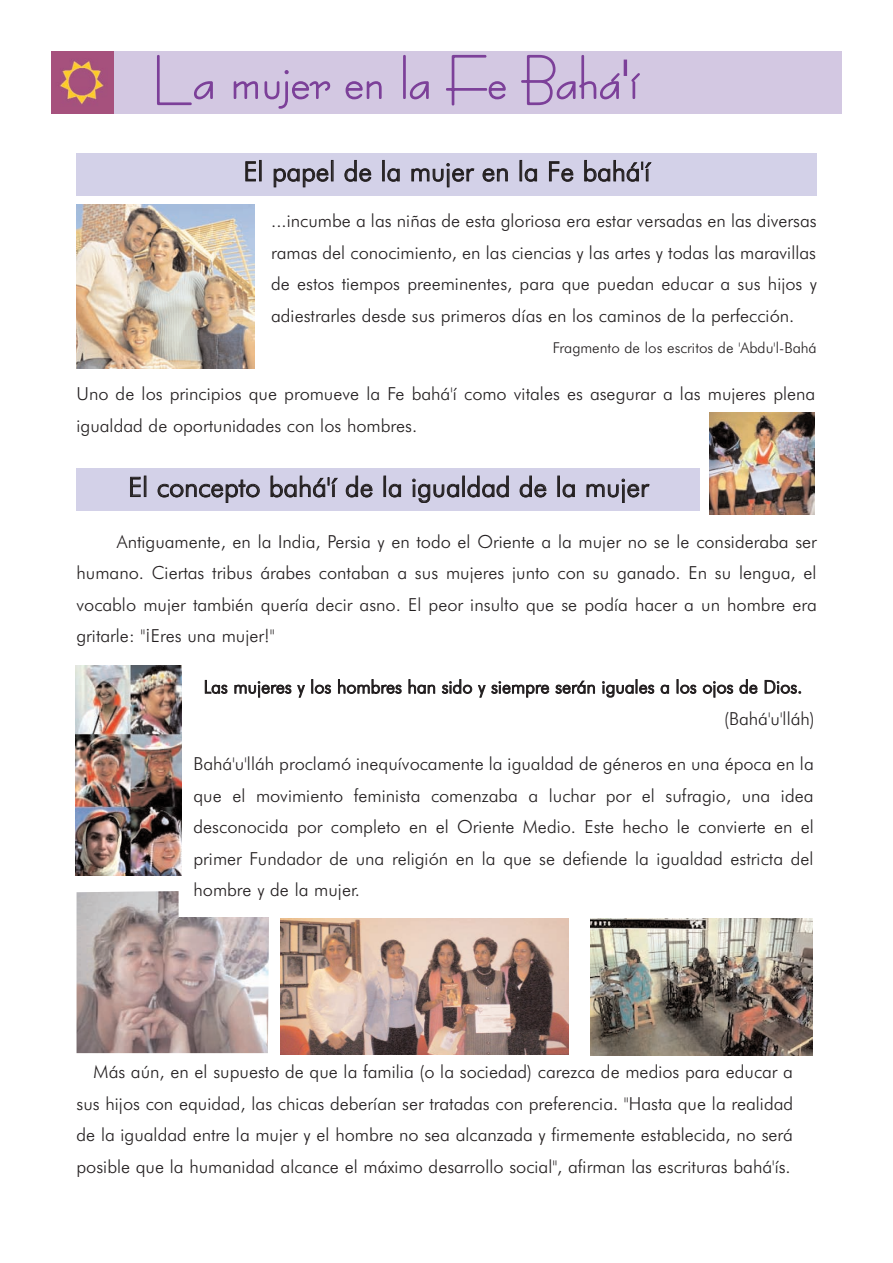
<style>
.page{position:relative;width:893px;height:1263px;background:#fff}
.page>*{position:absolute;margin:0;border:0;box-sizing:border-box;transform-origin:0 0}
.t1{font:54px "TTA65 O00";color:#7c4099}
.t2{font:27px "TTA3 AO00";color:#231f20}
.t3{font:18px/31.5px "TTA3 AO00";color:#231f20;text-align:justify}
.t4{font:15px "TTA3 AO00";color:#231f20}
</style>
<div class="page">
<div style="left:77px;top:153px;width:740px;height:43px;background:#d3d1e8"></div>
<div style="left:51px;top:51px;width:791px;height:62px;background:#d3c8e2"></div>
<img style="left:52px;top:51px;width:61px;height:62px">
<img style="left:77px;top:204px;width:177px;height:164px">
<img style="left:709px;top:412px;width:106px;height:102px">
<div style="left:77px;top:469px;width:623px;height:42px;background:#d3d1e8"></div>
<img style="left:75px;top:665px;width:106px;height:210px">
<img style="left:590px;top:918px;width:222px;height:137px">
<img style="left:77px;top:891px;width:192px;height:162px">
<img style="left:281px;top:918px;width:288px;height:136px">
<h1 class="t1" style="left:152px;top:60px;width:488px">La mujer en la Fe Bahá'í</h1>
<h2 class="t2" style="left:243px;top:161px;width:408px">El papel de la mujer en la Fe bahá'í</h2>
<p class="t3" style="left:271px;top:207px;width:547px">...incumbe a las niñas de esta gloriosa era estar versadas en las diversas ramas del conocimiento, en las ciencias y las artes y todas las maravillas de estos tiempos preeminentes, para que puedan educar a sus hijos y adiestrarles desde sus primeros días en los caminos de la perfección.</p>
<p class="t4" style="left:553px;top:342px;width:265px">Fragmento de los escritos de 'Abdu'l-Bahá</p>
<p class="t3" style="left:77px;top:380px;width:740px">Uno de los principios que promueve la Fe bahá'í como vitales es asegurar a las mujeres plena igualdad de oportunidades con los hombres.</p>
<h2 class="t2" style="left:128px;top:477px;width:522px">El concepto bahá'í de la igualdad de la mujer</h2>
<p class="t3" style="left:77px;top:527px;width:742px;text-indent:40px">Antiguamente, en la India, Persia y en todo el Oriente a la mujer no se le consideraba ser humano. Ciertas tribus árabes contaban a sus mujeres junto con su ganado. En su lengua, el vocablo mujer también quería decir asno. El peor insulto que se podía hacer a un hombre era gritarle: "¡Eres una mujer!"</p>
<p class="t3" style="left:724px;top:673px;width:92px;text-indent:-520px">Las mujeres y los hombres han sido y siempre serán iguales a los ojos de Dios. (Bahá'u'lláh)</p>
<p class="t3" style="left:194px;top:750px;width:622px">Bahá'u'lláh proclamó inequívocamente la igualdad de géneros en una época en la que el movimiento feminista comenzaba a luchar por el sufragio, una idea desconocida por completo en el Oriente Medio. Este hecho le convierte en el primer Fundador de una religión en la que se defiende la igualdad estricta del hombre y de la mujer.</p>
<p class="t3" style="left:77px;top:1058px;width:718px;text-indent:17px">Más aún, en el supuesto de que la familia (o la sociedad) carezca de medios para educar a sus hijos con equidad, las chicas deberían ser tratadas con preferencia. "Hasta que la realidad de la igualdad entre la mujer y el hombre no sea alcanzada y firmemente establecida, no será posible que la humanidad alcance el máximo desarrollo social", afirman las escrituras bahá'ís.</p>
</div>
